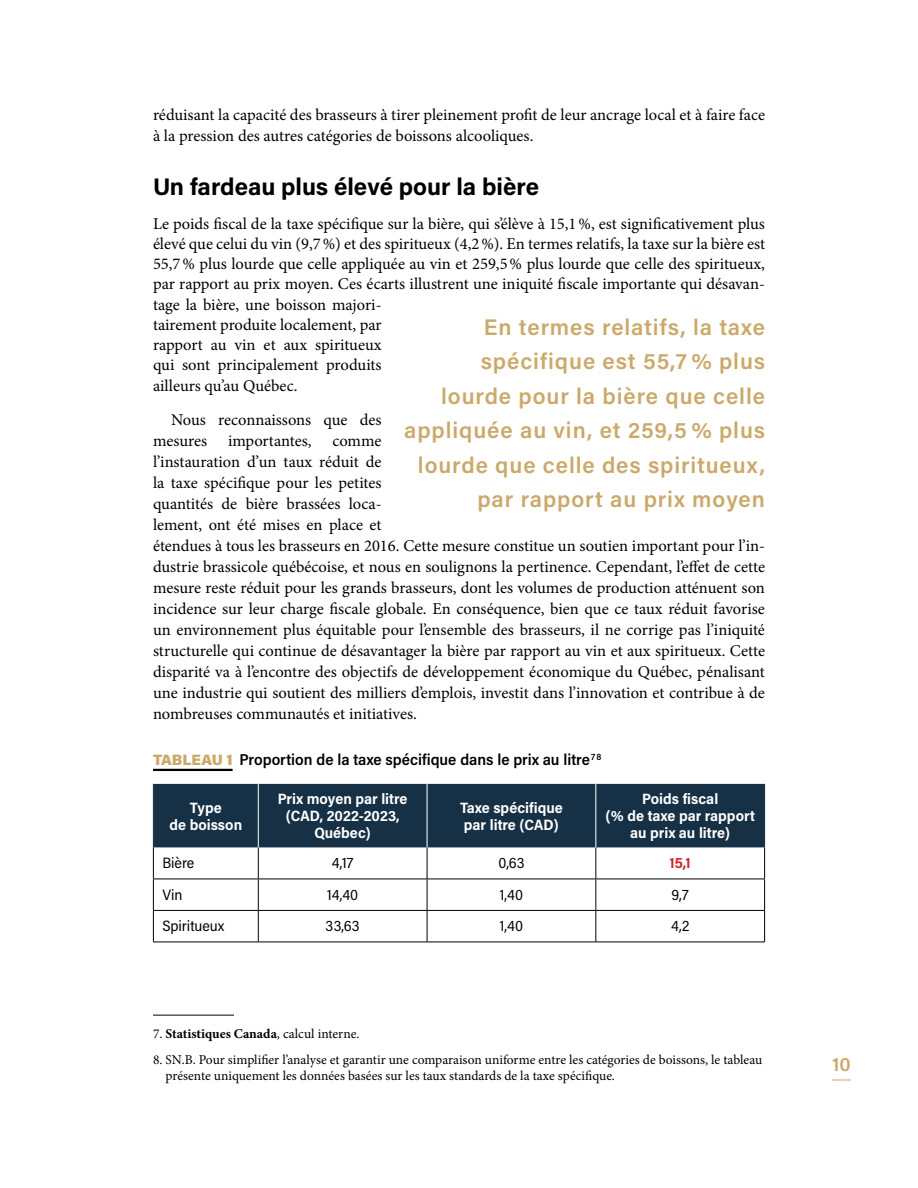
<style>
.page{position:relative;width:918px;height:1188px;background:#fff}
.page>*{position:absolute;margin:0;border:0;box-sizing:border-box;transform-origin:0 0}
.t1{font:700 24px "Acumin Pro";color:#000}
.t2{font:600 22.5px/34.5px "Acumin Pro";letter-spacing:.04em;color:#cba96a;text-align:right}
.t3{font:600 19.5px "Acumin Pro";color:#cba96a}
.t4{font:16.5px/21px "Minion Pro";color:#000}
.t5{font:600 15.75px "Acumin Pro Semi Cond";color:#000}
.t6{font:700 15px/17.2px "Acumin Pro Semi Cond";color:#fff;text-align:center}
.t7{font:15px "Acumin Pro Semi Cond";color:#000}
.t8{font:700 15px "Acumin Pro Semi Cond";color:#d2232a}
.t9{font:13.5px/16.5px "Minion Pro";color:#000}
.t10{font:700 13.5px "Minion Pro";color:#000}
.s1{font-family:"Acumin Pro";font-weight:900;font-size:15px;color:#cba96a}
.s2{font-weight:400}
</style>
<div class="page">
<svg style="left:832px;top:1080px;width:19px;height:1px"></svg>
<hr style="left:153px;top:1015px;width:81px;height:1px;background:#000">
<div style="left:154px;top:784px;width:610px;height:63px;background:#163045"></div>
<svg style="left:154px;top:880px;width:610px;height:62px"></svg>
<hr style="left:153px;top:847px;width:1px;height:32px;background:#000">
<hr style="left:258px;top:847px;width:1px;height:32px;background:#000">
<hr style="left:427px;top:847px;width:1px;height:32px;background:#000">
<hr style="left:153px;top:879px;width:105px;height:1px;background:#000">
<hr style="left:258px;top:879px;width:169px;height:1px;background:#000">
<hr style="left:427px;top:879px;width:169px;height:1px;background:#000">
<hr style="left:596px;top:879px;width:169px;height:1px;background:#000">
<hr style="left:153px;top:879px;width:1px;height:31px;background:#000">
<hr style="left:258px;top:879px;width:1px;height:31px;background:#000">
<hr style="left:427px;top:879px;width:1px;height:31px;background:#000">
<hr style="left:153px;top:910px;width:105px;height:1px;background:#000">
<hr style="left:153px;top:911px;width:1px;height:31px;background:#000">
<hr style="left:258px;top:910px;width:169px;height:1px;background:#000">
<hr style="left:258px;top:911px;width:1px;height:31px;background:#000">
<hr style="left:427px;top:910px;width:169px;height:1px;background:#000">
<hr style="left:427px;top:911px;width:1px;height:31px;background:#000">
<hr style="left:596px;top:910px;width:169px;height:1px;background:#000">
<hr style="left:153px;top:942px;width:105px;height:1px;background:#000">
<hr style="left:258px;top:942px;width:169px;height:1px;background:#000">
<hr style="left:427px;top:942px;width:169px;height:1px;background:#000">
<hr style="left:596px;top:942px;width:169px;height:1px;background:#000">
<hr style="left:258px;top:784px;width:1px;height:63px;background:#fff">
<hr style="left:427px;top:784px;width:1px;height:63px;background:#fff">
<hr style="left:595px;top:847px;width:1px;height:32px;background:#000">
<hr style="left:764px;top:847px;width:1px;height:32px;background:#000">
<hr style="left:595px;top:879px;width:1px;height:31px;background:#000">
<hr style="left:764px;top:879px;width:1px;height:31px;background:#000">
<hr style="left:595px;top:911px;width:1px;height:31px;background:#000">
<hr style="left:764px;top:911px;width:1px;height:31px;background:#000">
<hr style="left:595px;top:784px;width:1px;height:63px;background:#fff">
<hr style="left:153px;top:784px;width:1px;height:63px;background:#163045">
<hr style="left:764px;top:784px;width:1px;height:63px;background:#163045">
<hr style="left:153px;top:769px;width:80px;height:2px;background:#000">
<p class="t4" style="left:153px;top:104px;width:614px">réduisant la capacité des brasseurs à tirer pleinement profit de leur ancrage local et à faire face à la pression des autres catégories de boissons alcooliques.</p>
<h1 class="t1" style="left:153px;top:170px;width:388px">Un fardeau plus élevé pour la bière</h1>
<p class="t4" style="left:153px;top:213px;width:614px;line-height:20.2px">Le poids fiscal de la taxe spécifique sur la bière, qui s’élève à 15,1%, est significativement plus élevé que celui du vin (9,7%) et des spiritueux (4,2%). En termes relatifs, la taxe sur la bière est 55,7% plus lourde que celle appliquée au vin et 259,5% plus lourde que celle des spiritueux, par rapport au prix moyen. Ces écarts illustrent une iniquité fiscale importante qui désavan&shy;tage la bière, une boisson majori-<br>tairement produite localement, par<br>rapport au vin et aux spiritueux<br>qui sont principalement produits<br>ailleurs qu’au Québec.</p>
<p class="t4" style="left:153px;top:410px;width:230px;text-indent:18px">Nous reconnaissons que des mesures</p>
<h2 class="t2" style="left:404px;top:309px;width:362px">En termes relatifs, la taxe spécifique est 55,7 % plus<br>lourde pour la bière que celle appliquée au vin, et 259,5 % plus lourde que celle des spiritueux, par rapport au prix moyen</h2>
<p class="t4" style="left:228px;top:431px;width:85px">importantes,</p>
<p class="t4" style="left:153px;top:431px;width:614px;text-indent:179px">comme<br>l’instauration d’un taux réduit de<br>la taxe spécifique pour les petites<br>quantités de bière brassées loca-<br>lement, ont été mises en place et<br>étendues à tous les brasseurs en 2016. Cette mesure constitue un soutien important pour l’in&shy;dustrie brassicole québécoise, et nous en soulignons la pertinence. Cependant, l’effet de cette mesure reste réduit pour les grands brasseurs, dont les volumes de production atténuent son incidence sur leur charge fiscale globale. En conséquence, bien que ce taux réduit favorise un environnement plus équitable pour l’ensemble des brasseurs, il ne corrige pas l’iniquité structurelle qui continue de désavantager la bière par rapport au vin et aux spiritueux. Cette disparité va à l’encontre des objectifs de développement économique du Québec, pénalisant une industrie qui soutient des milliers d’emplois, investit dans l’innovation et contribue à de nombreuses communautés et initiatives.</p>
<p class="t5" style="left:153px;top:749px;width:450px"><span class="s1">TABLEAU 1</span> Proportion de la taxe spécifique dans le prix au litre<sup>78</sup></p>
<p class="t6" style="left:169px;top:798px;width:74px">Type<br>de boisson</p>
<p class="t6" style="left:278px;top:789px;width:131px">Prix moyen par litre (CAD, 2022-2023,<br>Québec)</p>
<p class="t6" style="left:460px;top:798px;width:104px;text-align:left">Taxe spécifique par litre (CAD)</p>
<p class="t6" style="left:606px;top:789px;width:151px">Poids fiscal<br>(% de taxe par rapport au prix au litre)</p>
<p class="t7" style="left:162px;top:853px;width:34px">Bière</p>
<p class="t7" style="left:332px;top:853px;width:23px">4,17</p>
<p class="t7" style="left:498px;top:853px;width:28px">0,63</p>
<p class="t8" style="left:670px;top:853px;width:22px">15,1</p>
<p class="t7" style="left:162px;top:884px;width:22px">Vin</p>
<p class="t7" style="left:327px;top:884px;width:33px">14,40</p>
<p class="t7" style="left:500px;top:884px;width:25px">1,40</p>
<p class="t7" style="left:672px;top:884px;width:19px">9,7</p>
<p class="t7" style="left:162px;top:916px;width:63px">Spiritueux</p>
<p class="t7" style="left:326px;top:916px;width:36px">33,63</p>
<p class="t7" style="left:500px;top:916px;width:25px">1,40</p>
<p class="t7" style="left:671px;top:916px;width:20px">4,2</p>
<p class="t10" style="left:153px;top:1024px;width:208px"><span class="s2">7.</span> Statistiques Canada<span class="s2">, calcul interne.</span></p>
<p class="t9" style="left:166px;top:1051px;width:598px;text-indent:-13px">8. SN.B. Pour simplifier l’analyse et garantir une comparaison uniforme entre les catégories de boissons, le tableau présente uniquement les données basées sur les taux standards de la taxe spécifique.</p>
<p class="t3" style="left:832px;top:1051px;width:20px">10</p>
</div>
